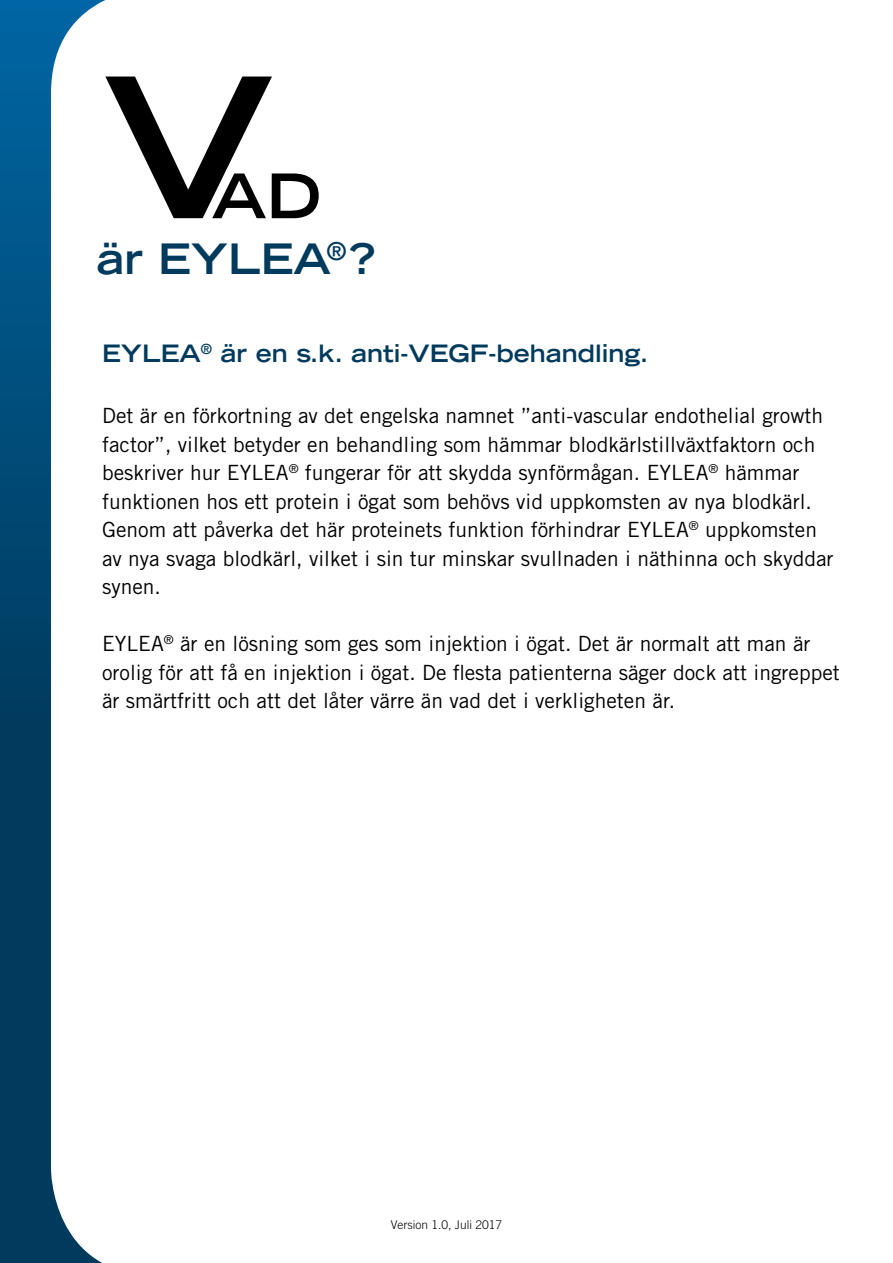
<style>
.page{position:relative;width:893px;height:1263px;background:#fff}
.page>*{position:absolute;margin:0;border:0;box-sizing:border-box;transform-origin:0 0}
.t1{font:700 expanded 194.85px "Trade Gothic LT Std";color:#000}
.t2{font:700 expanded 61.5px "Trade Gothic LT Std";color:#000}
.t3{font:700 expanded 42px "Trade Gothic LT Std";color:#003a5d}
.t4{font:700 expanded 24px "Trade Gothic LT Std";color:#003a5d}
.t5{font:21px/28.5px "Trade Gothic LT Std";color:#000}
.t6{font:300 12px "Trade Gothic LT Std";color:#000}
</style>
<div class="page">
<svg style="left:0;top:0;width:51px;height:1263px;background:#004671"></svg>
<p class="t1" style="left:102px;top:21px;width:175px">V</p>
<p class="t2" style="left:212px;top:156px;width:111px">AD</p>
<p class="t3" style="left:96px;top:231px;width:281px">är EYLEA<sup>®</sup> ?</p>
<p class="t4" style="left:102px;top:338px;width:548px">EYLEA<sup>®</sup> är en s.k. anti-VEGF-behandling.</p>
<p class="t5" style="left:102px;top:401px;width:733px">Det är en förkortning av det engelska namnet ”anti-vascular endothelial growth factor”, vilket betyder en behandling som hämmar blodkärlstillväxtfaktorn och beskriver hur EYLEA<sup>®</sup> fungerar för att skydda synförmågan. EYLEA<sup>®</sup> hämmar funktionen hos ett protein i ögat som behövs vid uppkomsten av nya blodkärl.<br>Genom att påverka det här proteinets funktion förhindrar EYLEA<sup>®</sup> uppkomsten av nya svaga blodkärl, vilket i sin tur minskar svullnaden i näthinna och skyddar synen.</p>
<p class="t5" style="left:102px;top:629px;width:739px">EYLEA<sup>®</sup> är en lösning som ges som injektion i ögat. Det är normalt att man är orolig för att få en injektion i ögat. De flesta patienterna säger dock att ingreppet är smärtfritt och att det låter värre än vad det i verkligheten är.</p>
<p class="t6" style="left:391px;top:1218px;width:113px">Version 1.0, Juli 2017</p>
</div>
